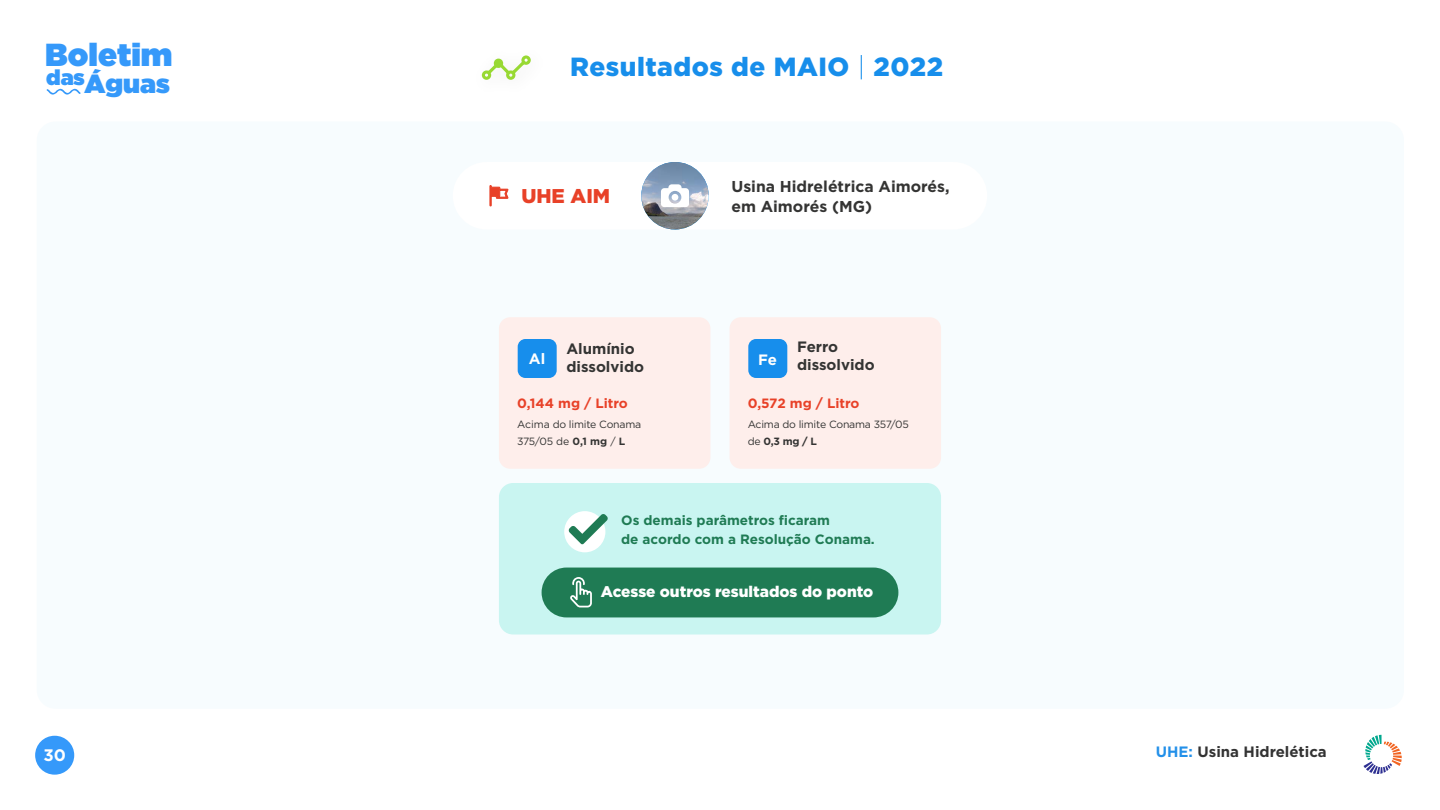
<style>
.page{position:relative;width:1440px;height:810px;background:#fff}
.page>*{position:absolute;margin:0;border:0;box-sizing:border-box;transform-origin:0 0}
.t1{font:900 31.88px "Gotham";color:#3599fa}
.t2{font:900 26.25px "Gotham";letter-spacing:.02em;color:#178eeb}
.t3{font:900 26.25px "Gotham";color:#3599fa}
.t4{font:900 21.45px "Gotham";color:#3599fa}
.t5{font:900 19.95px "Gotham";color:#e84128}
.t6{font:700 16.65px "Gotham";color:#fff}
.t7{font:700 15.75px/19.6px "Gotham";color:#343433}
.t8{font:900 15.45px "Gotham";color:#fff}
.t9{font:700 15px/18px "Gotham";color:#343433}
.t10{font:700 15px "Gotham";color:#333}
.t11{font:700 15px "Gotham";color:#fff}
.t12{font:700 13.5px/18.6px "Gotham";color:#1f7b54}
.t13{font:700 13.5px "Gotham";color:#e84128}
.t14{font:10.5px/16.4px "Gotham";letter-spacing:-.02em;color:#343433}
.s1{font-weight:300}
.s2{font-weight:700}
.s3{color:#2390e9}
</style>
<div class="page">
<div style="left:37px;top:122px;width:1367px;height:587px;background:#f7fcfe;border-radius:19px"></div>
<svg style="left:482px;top:55px;width:49px;height:25px"></svg>
<div style="left:35px;top:736px;width:39px;height:39px;background:#3599fa;border-radius:19px"></div>
<div style="left:453px;top:162px;width:534px;height:68px;background:#fff;border-radius:34px"></div>
<img style="left:641px;top:162px;width:68px;height:68px;border-radius:34px">
<svg style="left:661px;top:184px;width:28px;height:23px"></svg>
<svg style="left:489px;top:185px;width:20px;height:22px"></svg>
<div style="left:499px;top:483px;width:442px;height:151px;background:#c9f5f1;border-radius:14px"></div>
<div style="left:542px;top:568px;width:356px;height:49px;background:#1f7b54;border-radius:25px"></div>
<svg style="left:570px;top:577px;width:22px;height:30px"></svg>
<div style="left:564px;top:511px;width:41px;height:41px;background:#fff;border-radius:50%"></div>
<svg style="left:568px;top:514px;width:40px;height:30px"></svg>
<div style="left:730px;top:317px;width:211px;height:152px;background:#feeeeb;border-radius:11px"></div>
<div style="left:748px;top:339px;width:39px;height:39px;background:#178eec;border-radius:8px"></div>
<div style="left:499px;top:317px;width:211px;height:152px;background:#feeeeb;border-radius:11px"></div>
<div style="left:518px;top:339px;width:39px;height:39px;background:#178eec;border-radius:8px"></div>
<svg style="left:47px;top:89px;width:34px;height:6px"></svg>
<svg style="left:1364px;top:735px;width:38px;height:39px"></svg>
<h1 class="t1" style="left:45px;top:32px;width:129px">Boletim</h1>
<h2 class="t3" style="left:85px;top:65px;width:87px">Águas</h2>
<h3 class="t4" style="left:46px;top:62px;width:40px">das</h3>
<h3 class="t6" style="left:43px;top:744px;width:24px">30</h3>
<h2 class="t2" style="left:570px;top:52px;width:374px">Resultados de MAIO <span class="s1">|</span> 2022</h2>
<h3 class="t5" style="left:521px;top:184px;width:90px">UHE AIM</h3>
<h3 class="t7" style="left:731px;top:177px;width:220px">Usina Hidrelétrica Aimorés, em Aimorés (MG)</h3>
<h3 class="t11" style="left:529px;top:349px;width:18px">Al</h3>
<h3 class="t9" style="left:566px;top:340px;width:79px">Alumínio dissolvido</h3>
<h3 class="t11" style="left:758px;top:349px;width:20px">Fe</h3>
<h3 class="t9" style="left:797px;top:338px;width:79px">Ferro dissolvido</h3>
<p class="t13" style="left:517px;top:394px;width:112px">0,144 mg / Litro</p>
<p class="t13" style="left:748px;top:394px;width:113px">0,572 mg / Litro</p>
<p class="t14" style="left:517px;top:416px;width:126px">Acima do limite Conama<br>375/05 de <span class="s2">0,1 mg</span> / <span class="s2">L</span></p>
<p class="t14" style="left:748px;top:416px;width:163px">Acima do limite Conama 357/05 de <span class="s2">0,3 mg / L</span></p>
<p class="t12" style="left:621px;top:511px;width:255px">Os demais parâmetros ficaram<br>de acordo com a Resolução Conama.</p>
<h3 class="t8" style="left:601px;top:583px;width:274px">Acesse outros resultados do ponto</h3>
<h3 class="t10" style="left:1156px;top:742px;width:173px"><span class="s3">UHE:</span> Usina Hidrelética</h3>
</div>
